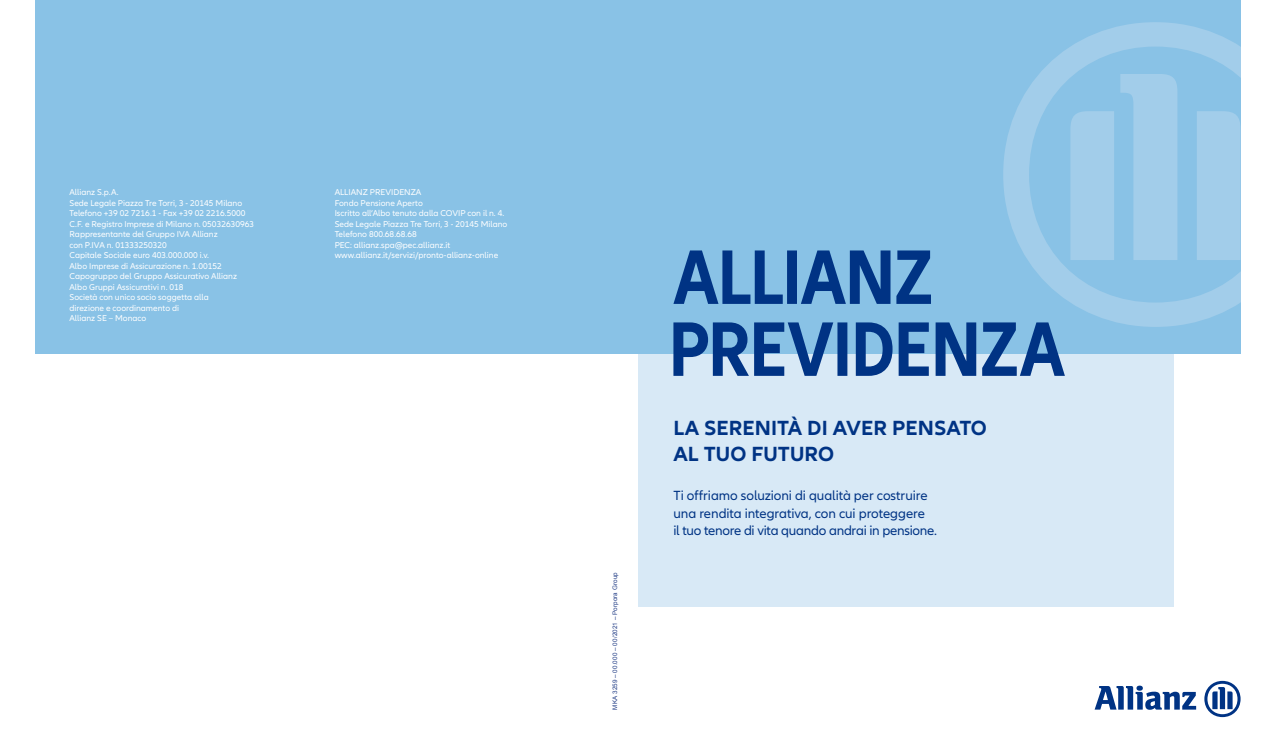
<style>
.page{position:relative;width:1276px;height:745px;background:#fff}
.page>*{position:absolute;margin:0;border:0;box-sizing:border-box;transform-origin:0 0}
.t1{font:700 21.25px/25.6px "Allianz Neo";letter-spacing:.005em;color:#003384}
.t2{font:13.75px/17.5px "Allianz Neo";letter-spacing:-.01em;color:#003384}
.t3{font:8.75px/10.5px "Allianz Neo";color:#fff}
.t4{font:6.25px "Arial";letter-spacing:.025em;color:#243f87}
</style>
<div class="page">
<div style="left:638px;top:353px;width:535px;height:253px;background:#d8e9f6"></div>
<div style="left:35px;top:0;width:1205px;height:353px;background:#89c2e6"></div>
<svg style="left:1003px;top:22px;width:237px;height:305px;fill:#9dcbe9"></svg>
<svg style="left:673px;top:322px;width:392px;height:53px"></svg>
<svg style="left:673px;top:250px;width:258px;height:54px"></svg>
<svg style="left:1094px;top:685px;width:102px;height:24px"></svg>
<svg style="left:1204px;top:680px;width:36px;height:36px"></svg>
<p class="t3" style="left:70px;top:187px;width:186px">Allianz S.p.A.<br>Sede Legale Piazza Tre Torri, 3 - 20145 Milano Telefono +39 02 7216.1 - Fax +39 02 2216.5000<br>C.F. e Registro Imprese di Milano n. 05032630963<br>Rappresentante del Gruppo IVA Allianz<br>con P.IVA n. 01333250320<br>Capitale Sociale euro 403.000.000 i.v.<br>Albo Imprese di Assicurazione n. 1.00152<br>Capogruppo del Gruppo Assicurativo Allianz Albo Gruppi Assicurativi n. 018<br>Società con unico socio soggetta alla<br>direzione e coordinamento di<br>Allianz SE – Monaco</p>
<p class="t3" style="left:335px;top:187px;width:174px">ALLIANZ PREVIDENZA<br>Fondo Pensione Aperto<br>Iscritto all’Albo tenuto dalla COVIP con il n. 4.<br>Sede Legale Piazza Tre Torri, 3 - 20145 Milano Telefono 800.68.68.68<br>PEC: allianz.spa@pec.allianz.it www.allianz.it/servizi/pronto-allianz-online</p>
<p class="t4" style="left:611px;top:709px;width:139px;rotate:-90deg">MKA 3259 – 00.000 – 00/2021 – Porpora Group</p>
<h1 class="t1" style="left:673px;top:415px;width:315px">LA SERENITÀ DI AVER PENSATO<br>AL TUO FUTURO</h1>
<h2 class="t2" style="left:673px;top:487px;width:265px">Ti offriamo soluzioni di qualità per costruire una rendita integrativa, con cui proteggere<br>il tuo tenore di vita quando andrai in pensione.</h2>
</div>
